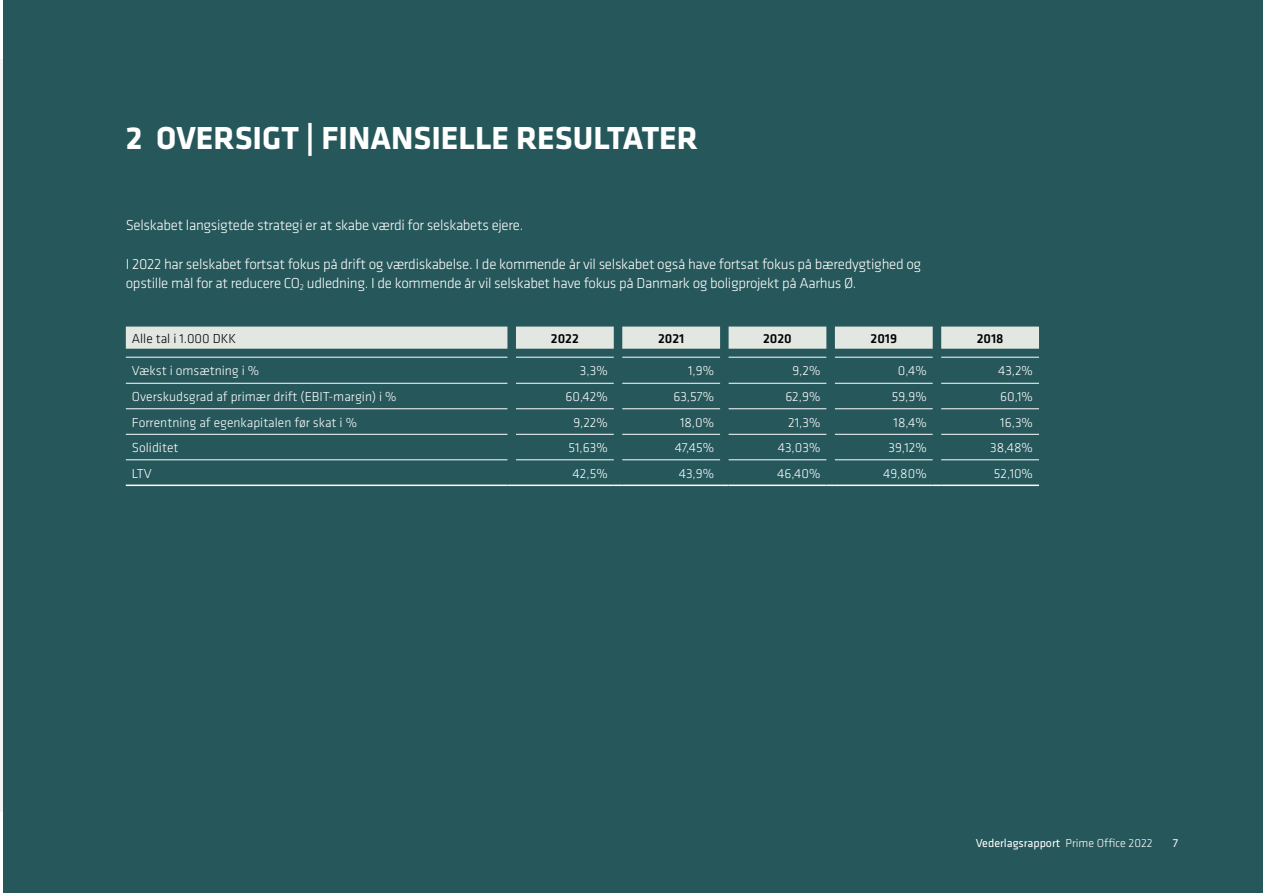
<style>
.page{position:relative;width:1263px;height:893px;background:#fff}
.page>*{position:absolute;margin:0;border:0;box-sizing:border-box;transform-origin:0 0}
.t1{font:700 33px "Klavika";color:#fff}
.t2{font:300 15px/19.5px "Klavika";letter-spacing:-.02em;color:#fff}
.t3{font:300 13.5px "Klavika";color:#fff}
.t4{font:500 13.5px "Klavika";color:#000}
.t5{font:300 13.5px "Klavika";color:#000}
.t6{font:12px "Klavika";color:#fff}
.s1{font-weight:300}
</style>
<div class="page">
<div style="left:3px;top:0;width:1260px;height:893px;background:#26575a"></div>
<svg style="left:126px;top:326px;width:913px;height:31px"></svg>
<hr style="left:126px;top:357px;width:381px;height:1px;background:#fff">
<hr style="left:126px;top:383px;width:381px;height:1px;background:#fff">
<hr style="left:126px;top:408px;width:381px;height:1px;background:#fff">
<hr style="left:126px;top:434px;width:381px;height:1px;background:#fff">
<hr style="left:516px;top:357px;width:98px;height:1px;background:#fff">
<hr style="left:622px;top:357px;width:98px;height:1px;background:#fff">
<hr style="left:729px;top:357px;width:97px;height:1px;background:#fff">
<hr style="left:835px;top:357px;width:98px;height:1px;background:#fff">
<hr style="left:941px;top:357px;width:98px;height:1px;background:#fff">
<hr style="left:516px;top:383px;width:98px;height:1px;background:#fff">
<hr style="left:622px;top:383px;width:98px;height:1px;background:#fff">
<hr style="left:729px;top:383px;width:97px;height:1px;background:#fff">
<hr style="left:835px;top:383px;width:98px;height:1px;background:#fff">
<hr style="left:941px;top:383px;width:98px;height:1px;background:#fff">
<hr style="left:516px;top:408px;width:98px;height:1px;background:#fff">
<hr style="left:622px;top:408px;width:98px;height:1px;background:#fff">
<hr style="left:729px;top:408px;width:97px;height:1px;background:#fff">
<hr style="left:835px;top:408px;width:98px;height:1px;background:#fff">
<hr style="left:941px;top:408px;width:98px;height:1px;background:#fff">
<hr style="left:516px;top:434px;width:98px;height:1px;background:#fff">
<hr style="left:622px;top:434px;width:98px;height:1px;background:#fff">
<hr style="left:729px;top:434px;width:97px;height:1px;background:#fff">
<hr style="left:835px;top:434px;width:98px;height:1px;background:#fff">
<hr style="left:941px;top:434px;width:98px;height:1px;background:#fff">
<hr style="left:516px;top:460px;width:98px;height:1px;background:#fff">
<hr style="left:622px;top:460px;width:98px;height:1px;background:#fff">
<hr style="left:729px;top:460px;width:97px;height:1px;background:#fff">
<hr style="left:835px;top:460px;width:98px;height:1px;background:#fff">
<hr style="left:941px;top:460px;width:98px;height:1px;background:#fff">
<hr style="left:126px;top:460px;width:381px;height:1px;background:#fff">
<hr style="left:126px;top:485px;width:381px;height:1px;background:#fff">
<hr style="left:516px;top:485px;width:98px;height:1px;background:#fff">
<hr style="left:622px;top:485px;width:98px;height:1px;background:#fff">
<hr style="left:729px;top:485px;width:97px;height:1px;background:#fff">
<hr style="left:835px;top:485px;width:98px;height:1px;background:#fff">
<hr style="left:941px;top:485px;width:98px;height:1px;background:#fff">
<h1 class="t1" style="left:126px;top:120px;width:574px">2 OVERSIGT | FINANSIELLE RESULTATER</h1>
<p class="t2" style="left:126px;top:215px;width:399px">Selskabet langsigtede strategi er at skabe værdi for selskabets ejere.</p>
<p class="t2" style="left:126px;top:254px;width:797px">I 2022 har selskabet fortsat fokus på drift og værdiskabelse. I de kommende år vil selskabet også have fortsat fokus på bæredygtighed og opstille mål for at reducere CO<sub>2</sub> udledning. I de kommende år vil selskabet have fokus på Danmark og boligprojekt på Aarhus Ø.</p>
<p class="t5" style="left:132px;top:331px;width:106px">Alle tal i 1.000 DKK</p>
<p class="t4" style="left:551px;top:331px;width:29px">2022</p>
<p class="t4" style="left:658px;top:331px;width:28px">2021</p>
<p class="t4" style="left:763px;top:331px;width:30px">2020</p>
<p class="t4" style="left:870px;top:331px;width:28px">2019</p>
<p class="t4" style="left:977px;top:331px;width:28px">2018</p>
<p class="t3" style="left:132px;top:363px;width:129px">Vækst i omsætning i %</p>
<p class="t3" style="left:580px;top:363px;width:29px">3,3%</p>
<p class="t3" style="left:688px;top:363px;width:27px">1,9%</p>
<p class="t3" style="left:792px;top:363px;width:29px">9,2%</p>
<p class="t3" style="left:898px;top:363px;width:30px">0,4%</p>
<p class="t3" style="left:998px;top:363px;width:36px">43,2%</p>
<p class="t3" style="left:132px;top:389px;width:266px">Overskudsgrad af primær drift (EBIT-margin) i %</p>
<p class="t3" style="left:565px;top:389px;width:44px">60,42%</p>
<p class="t3" style="left:673px;top:389px;width:42px">63,57%</p>
<p class="t3" style="left:785px;top:389px;width:37px">62,9%</p>
<p class="t3" style="left:892px;top:389px;width:36px">59,9%</p>
<p class="t3" style="left:1000px;top:389px;width:34px">60,1%</p>
<p class="t3" style="left:132px;top:415px;width:227px">Forrentning af egenkapitalen før skat i %</p>
<p class="t3" style="left:573px;top:415px;width:36px">9,22%</p>
<p class="t3" style="left:680px;top:415px;width:36px">18,0%</p>
<p class="t3" style="left:788px;top:415px;width:34px">21,3%</p>
<p class="t3" style="left:894px;top:415px;width:35px">18,4%</p>
<p class="t3" style="left:1000px;top:415px;width:34px">16,3%</p>
<p class="t3" style="left:132px;top:440px;width:48px">Soliditet</p>
<p class="t3" style="left:569px;top:440px;width:41px">51,63%</p>
<p class="t3" style="left:675px;top:440px;width:41px">47,45%</p>
<p class="t3" style="left:778px;top:440px;width:44px">43,03%</p>
<p class="t3" style="left:888px;top:440px;width:40px">39,12%</p>
<p class="t3" style="left:990px;top:440px;width:44px">38,48%</p>
<p class="t3" style="left:132px;top:466px;width:22px">LTV</p>
<p class="t3" style="left:573px;top:466px;width:37px">42,5%</p>
<p class="t3" style="left:679px;top:466px;width:37px">43,9%</p>
<p class="t3" style="left:777px;top:466px;width:45px">46,40%</p>
<p class="t3" style="left:883px;top:466px;width:45px">49,80%</p>
<p class="t3" style="left:994px;top:466px;width:41px">52,10%</p>
<p class="t6" style="left:976px;top:837px;width:178px">Vederlagsrapport <span class="s1">Prime Office 2022</span></p>
<p class="t6" style="left:1173px;top:837px;width:7px">7</p>
</div>
